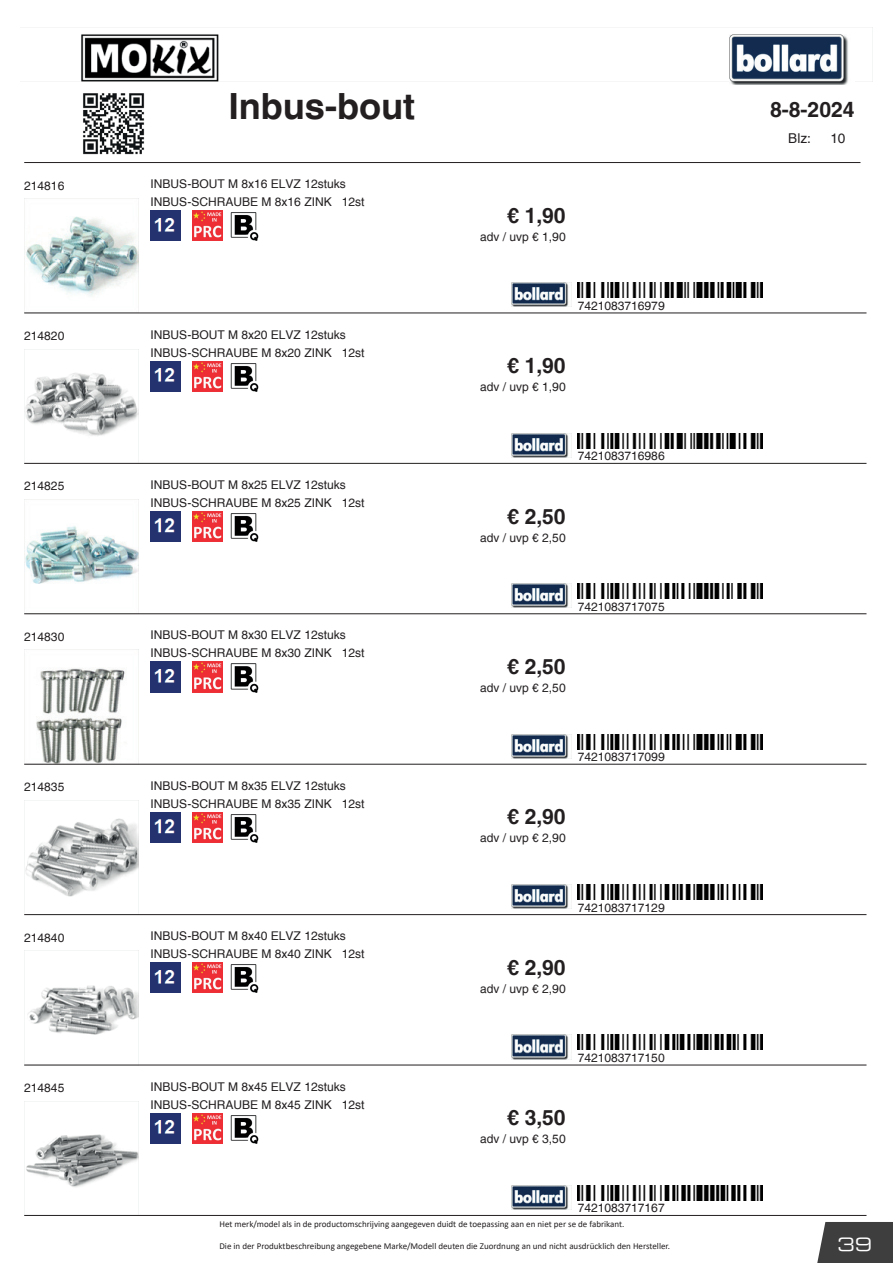
<style>
.page{position:relative;width:893px;height:1263px;background:#fff}
.page>*{position:absolute;margin:0;border:0;box-sizing:border-box;transform-origin:0 0}
.t1{font:700 36.15px "Helvetica";color:#231f20}
.t2{font:700 21px "Helvetica";color:#231f20}
.t3{font:18px "Eurostile Extended Two";color:#fff}
.t4{font:13.5px "Helvetica";color:#231f20}
.t5{font:12px/18px "Helvetica";color:#231f20}
.t6{font:9px "Calibri";color:#231f20}
.t7{font:9px "Calibri";color:#221f1f}
</style>
<div class="page">
<div style="left:817px;top:1222px;width:76px;height:41px;background:#3e3e3f"></div>
<img style="left:81px;top:34px;width:649px;height:47px">
<hr style="left:24px;top:162px;width:836px;height:1px;background:#231f20">
<img style="left:512px;top:283px;width:60px;height:24px">
<img style="left:24px;top:200px;width:115px;height:113px">
<img style="left:578px;top:283px;width:185px;height:15px">
<img style="left:151px;top:211px;width:30px;height:30px">
<img style="left:193px;top:211px;width:30px;height:30px">
<img style="left:230px;top:212px;width:29px;height:29px">
<hr style="left:24px;top:313px;width:842px;height:1px;background:#231f20">
<img style="left:512px;top:433px;width:60px;height:24px">
<img style="left:24px;top:349px;width:115px;height:114px">
<img style="left:578px;top:433px;width:185px;height:15px">
<img style="left:151px;top:361px;width:30px;height:30px">
<img style="left:193px;top:361px;width:30px;height:30px">
<img style="left:230px;top:363px;width:29px;height:28px">
<hr style="left:24px;top:463px;width:842px;height:1px;background:#231f20">
<img style="left:512px;top:584px;width:60px;height:24px">
<img style="left:24px;top:499px;width:115px;height:113px">
<img style="left:578px;top:584px;width:185px;height:15px">
<img style="left:151px;top:511px;width:30px;height:31px">
<img style="left:193px;top:511px;width:30px;height:31px">
<img style="left:230px;top:513px;width:29px;height:29px">
<hr style="left:24px;top:613px;width:842px;height:1px;background:#231f20">
<img style="left:512px;top:734px;width:60px;height:24px">
<img style="left:24px;top:650px;width:115px;height:114px">
<img style="left:578px;top:734px;width:185px;height:15px">
<img style="left:151px;top:662px;width:30px;height:30px">
<img style="left:193px;top:662px;width:30px;height:30px">
<img style="left:230px;top:663px;width:29px;height:29px">
<hr style="left:24px;top:764px;width:842px;height:1px;background:#231f20">
<img style="left:512px;top:884px;width:60px;height:24px">
<img style="left:24px;top:800px;width:115px;height:113px">
<img style="left:578px;top:884px;width:185px;height:15px">
<img style="left:151px;top:812px;width:30px;height:30px">
<img style="left:193px;top:812px;width:30px;height:30px">
<img style="left:230px;top:814px;width:29px;height:28px">
<hr style="left:24px;top:914px;width:842px;height:1px;background:#231f20">
<img style="left:512px;top:1035px;width:60px;height:24px">
<img style="left:24px;top:952px;width:115px;height:113px">
<img style="left:578px;top:1035px;width:185px;height:15px">
<img style="left:151px;top:963px;width:30px;height:30px">
<img style="left:193px;top:963px;width:30px;height:30px">
<img style="left:230px;top:964px;width:29px;height:29px">
<hr style="left:24px;top:1065px;width:842px;height:1px;background:#231f20">
<img style="left:512px;top:1185px;width:60px;height:24px">
<img style="left:24px;top:1101px;width:115px;height:114px">
<img style="left:578px;top:1185px;width:185px;height:15px">
<img style="left:151px;top:1113px;width:30px;height:30px">
<img style="left:193px;top:1113px;width:30px;height:30px">
<img style="left:230px;top:1115px;width:29px;height:28px">
<hr style="left:24px;top:1215px;width:842px;height:1px;background:#231f20">
<img style="left:83px;top:93px;width:62px;height:62px">
<img style="left:730px;top:34px;width:118px;height:51px">
<h1 class="t1" style="left:229px;top:84px;width:188px">Inbus-bout</h1>
<p class="t5" style="left:24px;top:176px;width:42px">214816</p>
<p class="t5" style="left:151px;top:175px;width:215px">INBUS-BOUT M 8x16 ELVZ 12stuks<br>INBUS-SCHRAUBE M 8x16 ZINK 12st</p>
<p class="t5" style="left:24px;top:327px;width:42px">214820</p>
<p class="t5" style="left:151px;top:325px;width:215px">INBUS-BOUT M 8x20 ELVZ 12stuks<br>INBUS-SCHRAUBE M 8x20 ZINK 12st</p>
<p class="t5" style="left:24px;top:477px;width:42px">214825</p>
<p class="t5" style="left:151px;top:476px;width:215px">INBUS-BOUT M 8x25 ELVZ 12stuks<br>INBUS-SCHRAUBE M 8x25 ZINK 12st</p>
<p class="t5" style="left:24px;top:628px;width:42px">214830</p>
<p class="t5" style="left:151px;top:626px;width:215px">INBUS-BOUT M 8x30 ELVZ 12stuks<br>INBUS-SCHRAUBE M 8x30 ZINK 12st</p>
<p class="t5" style="left:24px;top:778px;width:42px">214835</p>
<p class="t5" style="left:151px;top:777px;width:215px">INBUS-BOUT M 8x35 ELVZ 12stuks<br>INBUS-SCHRAUBE M 8x35 ZINK 12st</p>
<p class="t5" style="left:24px;top:928px;width:42px">214840</p>
<p class="t5" style="left:151px;top:927px;width:215px">INBUS-BOUT M 8x40 ELVZ 12stuks<br>INBUS-SCHRAUBE M 8x40 ZINK 12st</p>
<p class="t5" style="left:24px;top:1079px;width:42px">214845</p>
<p class="t5" style="left:151px;top:1077px;width:215px">INBUS-BOUT M 8x45 ELVZ 12stuks<br>INBUS-SCHRAUBE M 8x45 ZINK 12st</p>
<h2 class="t2" style="left:507px;top:202px;width:60px">€ 1,90</h2>
<p class="t5" style="left:480px;top:228px;width:87px">adv / uvp € 1,90</p>
<p class="t5" style="left:578px;top:297px;width:88px">7421083716979</p>
<h2 class="t2" style="left:507px;top:353px;width:60px">€ 1,90</h2>
<p class="t5" style="left:480px;top:378px;width:87px">adv / uvp € 1,90</p>
<p class="t5" style="left:578px;top:447px;width:88px">7421083716986</p>
<h2 class="t2" style="left:507px;top:503px;width:60px">€ 2,50</h2>
<p class="t5" style="left:480px;top:528px;width:87px">adv / uvp € 2,50</p>
<p class="t5" style="left:578px;top:598px;width:88px">7421083717075</p>
<h2 class="t2" style="left:507px;top:654px;width:60px">€ 2,50</h2>
<p class="t5" style="left:480px;top:679px;width:87px">adv / uvp € 2,50</p>
<p class="t5" style="left:578px;top:748px;width:88px">7421083717099</p>
<h2 class="t2" style="left:507px;top:804px;width:60px">€ 2,90</h2>
<p class="t5" style="left:480px;top:829px;width:87px">adv / uvp € 2,90</p>
<p class="t5" style="left:578px;top:898px;width:88px">7421083717129</p>
<h2 class="t2" style="left:507px;top:954px;width:60px">€ 2,90</h2>
<p class="t5" style="left:480px;top:980px;width:87px">adv / uvp € 2,90</p>
<p class="t5" style="left:578px;top:1049px;width:88px">7421083717150</p>
<h2 class="t2" style="left:507px;top:1105px;width:60px">€ 3,50</h2>
<p class="t5" style="left:480px;top:1130px;width:87px">adv / uvp € 3,50</p>
<p class="t5" style="left:578px;top:1199px;width:88px">7421083717167</p>
<p class="t7" style="left:219px;top:1218px;width:407px">Het merk/model als in de productomschrijving aangegeven duidt de toepassing aan en niet per se de fabrikant.</p>
<p class="t6" style="left:219px;top:1239px;width:452px">Die in der Produktbeschreibung angegebene Marke/Modell deuten die Zuordnung an und nicht ausdrücklich den Hersteller.</p>
<h2 class="t2" style="left:770px;top:97px;width:86px">8-8-2024</h2>
<p class="t4" style="left:788px;top:130px;width:24px">Blz:</p>
<p class="t4" style="left:830px;top:130px;width:17px">10</p>
<h3 class="t3" style="left:838px;top:1231px;width:36px">39</h3>
</div>
